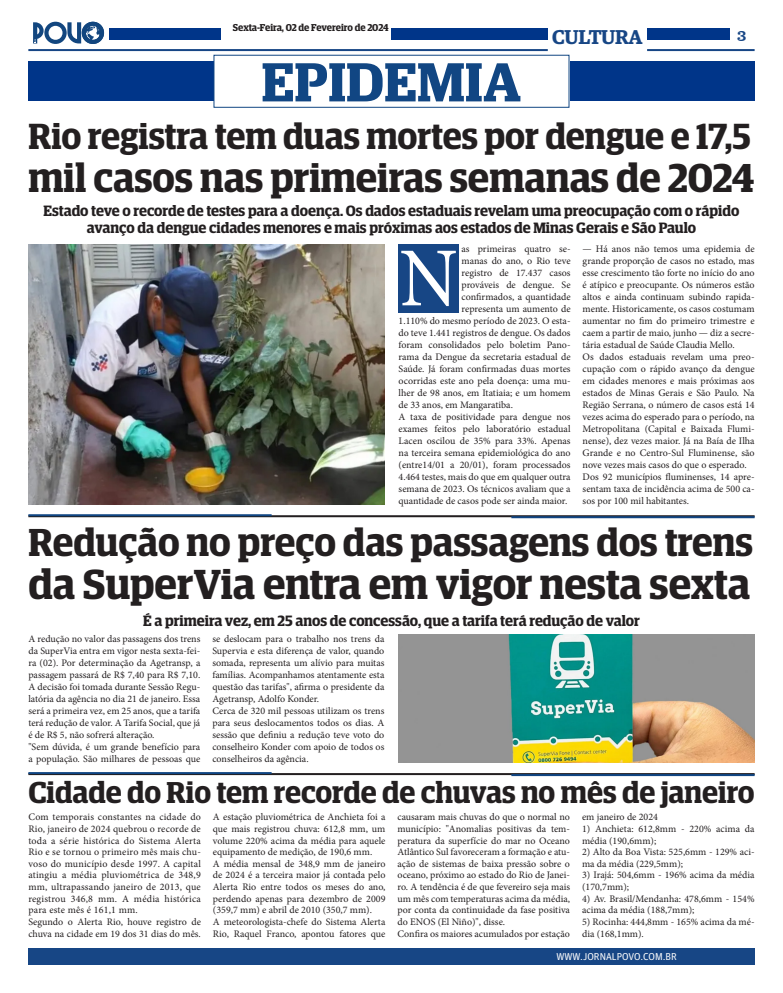
<style>
.page{position:relative;width:783px;height:993px;background:#fff}
.page>*{position:absolute;margin:0;border:0;box-sizing:border-box;transform-origin:0 0}
.t1{font:83.8px "Minion Pro";color:#fff;scale:.93 1}
.t2{font:600 55px "Guardian Egyptian Display";color:#114683;scale:1.05 1}
.t3{font:600 42px "Guardian Egyptian Display";color:#231f20}
.t4{font:600 40.4px "Guardian Egyptian Display";color:#231f20}
.t5{font:600 39px "Guardian Egyptian Display";color:#231f20}
.t6{font:600 36.4px "Guardian Egyptian Display";letter-spacing:-.005em;color:#231f20}
.t7{font:600 30.2px "Guardian Egyptian Display";letter-spacing:-.005em;color:#231f20}
.t8{font:600 20px "Guardian Egyptian";letter-spacing:-.02em;color:#174685}
.t9{font:16px "Clarendon BT";color:#174685}
.t10{font:600 15px/17px "Guardian Egyptian Display";letter-spacing:-.005em;color:#231f20;text-align:center}
.t11{font:10px/12px "Minion Pro";color:#231f20;text-align:justify}
.t12{font:600 10px "Guardian Egyptian Display";letter-spacing:-.01em;color:#231f20}
.t13{font:10px "Guardian Agate Sans G1 D Regular";color:#fff}
</style>
<div class="page">
<div style="left:28px;top:947px;width:726px;height:17px;background:#174685"></div>
<svg style="left:33px;top:22px;width:71px;height:22px"></svg>
<div style="left:647px;top:28px;width:82px;height:12px;background:#003589"></div>
<hr style="left:647px;top:49px;width:107px;height:2px;background:#174685">
<div style="left:391px;top:28px;width:156px;height:12px;background:#003589"></div>
<hr style="left:28px;top:49px;width:519px;height:2px;background:#174685">
<div style="left:109px;top:28px;width:112px;height:12px;background:#003589"></div>
<hr style="left:28px;top:515px;width:726px;height:2px;background:#231f20">
<hr style="left:28px;top:514px;width:243px;height:2px;background:#114683">
<hr style="left:511px;top:516px;width:243px;height:2px;background:#114683">
<hr style="left:28px;top:772px;width:726px;height:2px;background:#231f20">
<hr style="left:28px;top:771px;width:243px;height:2px;background:#114683">
<hr style="left:511px;top:773px;width:243px;height:2px;background:#114683">
<div style="left:28px;top:61px;width:726px;height:40px;background:#003589"></div>
<div style="left:214px;top:55px;width:355px;height:52px;background:#fff"></div>
<div style="left:213px;top:55px;width:356px;height:53px;border:1px solid #114682"></div>
<img style="left:28px;top:244px;width:356px;height:260px">
<div style="left:398px;top:244px;width:61px;height:68px;background:#174685"></div>
<img style="left:398px;top:634px;width:356px;height:128px">
<p class="t12" style="left:233px;top:22px;width:157px">Sexta-Feira, 02 de Fevereiro de 2024</p>
<h3 class="t8" style="left:552px;top:22px;width:92px">CULTURA</h3>
<h3 class="t9" style="left:736px;top:25px;width:11px">3</h3>
<p class="t2" style="left:261px;top:52px;width:249px">EPIDEMIA</p>
<p class="t6" style="left:28px;top:116px;width:724px">Rio registra tem duas mortes por dengue e 17,5</p>
<p class="t4" style="left:28px;top:156px;width:727px">mil casos nas primeiras semanas de 2024</p>
<p class="t10" style="left:44px;top:202px;width:697px">Estado teve o recorde de testes para a doença. Os dados estaduais revelam uma preocupação com o rápido avanço da dengue cidades menores e mais próximas aos estados de Minas Gerais e São Paulo</p>
<p class="t11" style="left:461px;top:242px;width:110px">as primeiras quatro se-</p>
<p class="t11" style="left:461px;top:254px;width:110px">manas do ano, o Rio teve</p>
<p class="t11" style="left:461px;top:266px;width:110px">registro de 17.437 casos</p>
<p class="t11" style="left:461px;top:278px;width:110px">prováveis de dengue. Se</p>
<p class="t11" style="left:461px;top:290px;width:110px">confirmados, a quantidade</p>
<p class="t11" style="left:461px;top:302px;width:110px">representa um aumento de</p>
<p class="t11" style="left:398px;top:314px;width:173px">1.110% do mesmo período de 2023. O esta-</p>
<p class="t11" style="left:398px;top:326px;width:173px">do teve 1.441 registros de dengue. Os dados</p>
<p class="t11" style="left:398px;top:338px;width:173px">foram consolidados pelo boletim Pano-</p>
<p class="t11" style="left:398px;top:350px;width:173px">rama da Dengue da secretaria estadual de</p>
<p class="t11" style="left:398px;top:362px;width:173px">Saúde. Já foram confirmadas duas mortes</p>
<p class="t11" style="left:398px;top:374px;width:173px">ocorridas este ano pela doença: uma mu-</p>
<p class="t11" style="left:398px;top:386px;width:173px">lher de 98 anos, em Itatiaia; e um homem</p>
<p class="t11" style="left:398px;top:398px;width:116px">de 33 anos, em Mangaratiba.</p>
<p class="t11" style="left:398px;top:410px;width:173px">A taxa de positividade para dengue nos exames feitos pelo laboratório estadual Lacen oscilou de 35% para 33%. Apenas na terceira semana epidemiológica do ano (entre14/01 a 20/01), foram processados 4.464 testes, mais do que em qualquer outra semana de 2023. Os técnicos avaliam que a quantidade de casos pode ser ainda maior.</p>
<p class="t1" style="left:399px;top:222px;width:64px">N</p>
<p class="t11" style="left:582px;top:242px;width:173px">— Há anos não temos uma epidemia de grande proporção de casos no estado, mas esse crescimento tão forte no início do ano é atípico e preocupante. Os números estão altos e ainda continuam subindo rapida&shy;mente. Historicamente, os casos costumam aumentar no fim do primeiro trimestre e caem a partir de maio, junho — diz a secre&shy;tária estadual de Saúde Claudia Mello.</p>
<p class="t11" style="left:582px;top:350px;width:173px">Os dados estaduais revelam uma preo&shy;cupação com o rápido avanço da dengue em cidades menores e mais próximas aos estados de Minas Gerais e São Paulo. Na Região Serrana, o número de casos está 14 vezes acima do esperado para o período, na Metropolitana (Capital e Baixada Flumi&shy;nense), dez vezes maior. Já na Baía de Ilha Grande e no Centro-Sul Fluminense, são nove vezes mais casos do que o esperado.</p>
<p class="t11" style="left:582px;top:470px;width:173px">Dos 92 municípios fluminenses, 14 apre&shy;sentam taxa de incidência acima de 500 ca&shy;sos por 100 mil habitantes.</p>
<p class="t5" style="left:28px;top:520px;width:726px">Redução no preço das passagens dos trens</p>
<p class="t3" style="left:28px;top:561px;width:723px">da SuperVia entra em vigor nesta sexta</p>
<p class="t10" style="left:143px;top:611px;width:498px">É a primeira vez, em 25 anos de concessão, que a tarifa terá redução de valor</p>
<p class="t11" style="left:28px;top:632px;width:173px">A redução no valor das passagens dos trens da SuperVia entra em vigor nesta sexta-fei&shy;ra (02). Por determinação da Agetransp, a passagem passará de R$ 7,40 para R$ 7,10.<br>A decisão foi tomada durante Sessão Regu&shy;latória da agência no dia 21 de janeiro. Essa será a primeira vez, em 25 anos, que a tarifa terá redução de valor. A Tarifa Social, que já é de R$ 5, não sofrerá alteração.</p>
<p class="t11" style="left:28px;top:740px;width:173px">"Sem dúvida, é um grande benefício para a população. São milhares de pessoas que</p>
<p class="t11" style="left:212px;top:632px;width:173px">se deslocam para o trabalho nos trens da Supervia e esta diferença de valor, quando somada, representa um alívio para muitas famílias. Acompanhamos atentamente esta questão das tarifas", afirma o presidente da Agetransp, Adolfo Konder.</p>
<p class="t11" style="left:212px;top:704px;width:173px">Cerca de 320 mil pessoas utilizam os trens para seus deslocamentos todos os dias. A sessão que definiu a redução teve voto do conselheiro Konder com apoio de todos os conselheiros da agência.</p>
<p class="t7" style="left:28px;top:775px;width:727px">Cidade do Rio tem recorde de chuvas no mês de janeiro</p>
<p class="t11" style="left:28px;top:811px;width:174px;line-height:11.6px">Com temporais constantes na cidade do Rio, janeiro de 2024 quebrou o recorde de toda a série histórica do Sistema Alerta Rio e se tornou o primeiro mês mais chu&shy;voso do município desde 1997. A capital atingiu a média pluviométrica de 348,9 mm, ultrapassando janeiro de 2013, que registrou 346,8 mm. A média histórica para este mês é 161,1 mm.</p>
<p class="t11" style="left:28px;top:915px;width:174px;line-height:11.6px">Segundo o Alerta Rio, houve registro de chuva na cidade em 19 dos 31 dias do mês.</p>
<p class="t11" style="left:213px;top:811px;width:174px;line-height:11.6px">A estação pluviométrica de Anchieta foi a que mais registrou chuva: 612,8 mm, um volume 220% acima da média para aquele equipamento de medição, de 190,6 mm.</p>
<p class="t11" style="left:213px;top:857px;width:174px;line-height:11.6px">A média mensal de 348,9 mm de janeiro de 2024 é a terceira maior já contada pelo Alerta Rio entre todos os meses do ano, perdendo apenas para dezembro de 2009 (359,7 mm) e abril de 2010 (350,7 mm).</p>
<p class="t11" style="left:213px;top:915px;width:174px;line-height:11.6px">A meteorologista-chefe do Sistema Alerta<br>Rio, Raquel Franco, apontou fatores que</p>
<p class="t11" style="left:397px;top:811px;width:174px;line-height:11.6px">causaram mais chuvas do que o normal no município: "Anomalias positivas da tem&shy;peratura da superfície do mar no Oceano Atlântico Sul favoreceram a formação e atu&shy;ação de sistemas de baixa pressão sobre o oceano, próximo ao estado do Rio de Janei&shy;ro. A tendência é de que fevereiro seja mais um mês com temperaturas acima da média, por conta da continuidade da fase positiva do ENOS (El Niño)", disse.</p>
<p class="t11" style="left:397px;top:927px;width:174px">Confira os maiores acumulados por estação</p>
<p class="t11" style="left:582px;top:811px;width:77px">em janeiro de 2024</p>
<p class="t11" style="left:582px;top:822px;width:174px;line-height:11.6px">1) Anchieta: 612,8mm - 220% acima da média (190,6mm);</p>
<p class="t11" style="left:582px;top:846px;width:174px;line-height:11.6px">2) Alto da Boa Vista: 525,6mm - 129% aci&shy;ma da média (229,5mm);</p>
<p class="t11" style="left:582px;top:869px;width:174px;line-height:11.6px">3) Irajá: 504,6mm - 196% acima da média (170,7mm);</p>
<p class="t11" style="left:582px;top:892px;width:174px;line-height:11.6px">4) Av. Brasil/Mendanha: 478,6mm - 154% acima da média (188,7mm);</p>
<p class="t11" style="left:582px;top:915px;width:174px;line-height:11.6px">5) Rocinha: 444,8mm - 165% acima da mé&shy;dia (168,1mm).</p>
<p class="t13" style="left:556px;top:949px;width:122px">WWW.JORNALPOVO.COM.BR</p>
</div>
